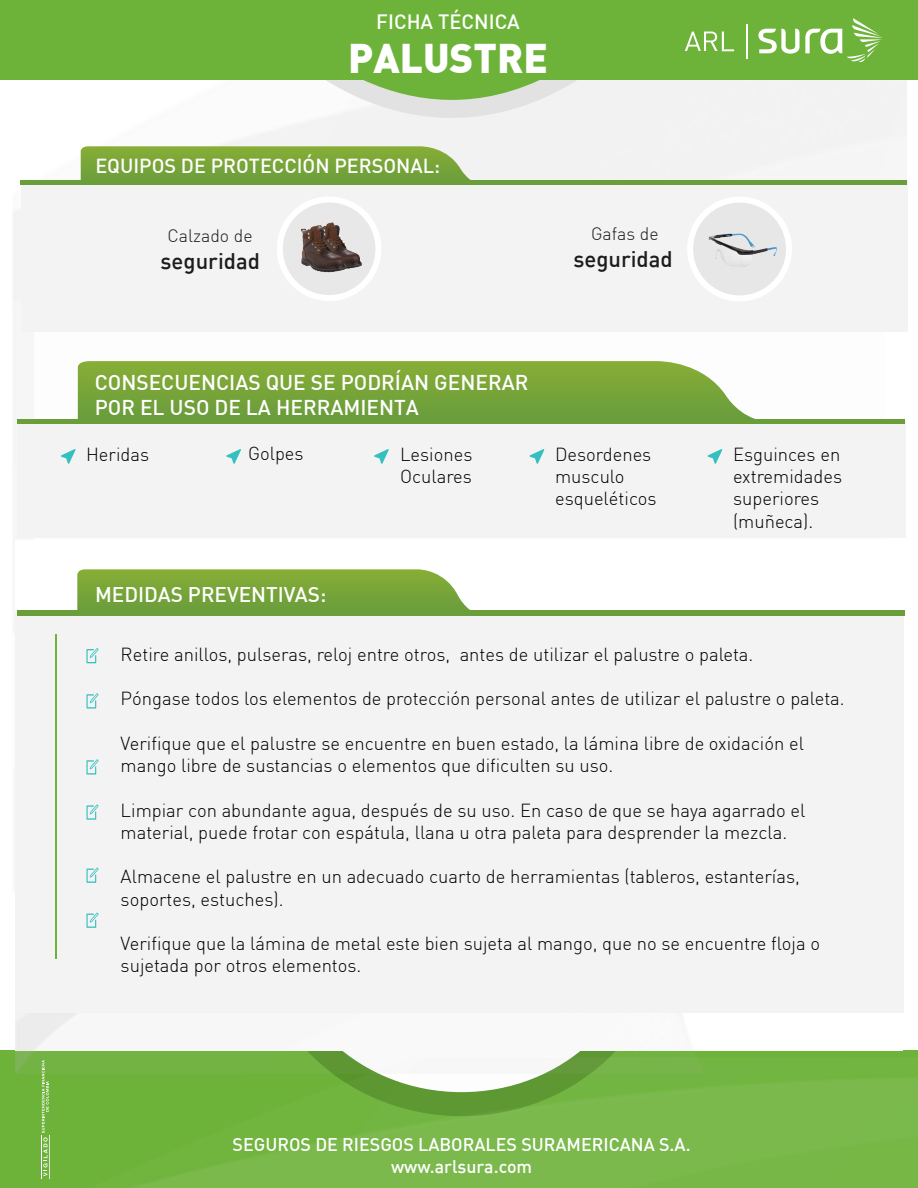
<style>
.page{position:relative;width:918px;height:1188px;background:#fff}
.page>*{position:absolute;margin:0;border:0;box-sizing:border-box;transform-origin:0 0}
.t1{font:900 40.65px "DIN";color:#fff}
.t2{font:500 22.05px "DIN";color:#1c1c1c}
.t3{font:500 21px/25px "DIN";color:#fff}
.t4{font:500 20.85px "DIN";color:#fff}
.t5{font:500 20.25px "DIN";color:#fff}
.t6{font:500 19.95px "DIN";color:#fff}
.t7{font:300 18.6px/22.2px "DIN";color:#000}
.t8{font:500 18px/21.6px "DIN";color:#fff;text-align:center}
.t9{font:300 17.7px "DIN";color:#1c1c1c}
</style>
<div class="page">
<img style="left:13px;top:80px;width:893px;height:813px">
<svg style="left:285px;top:80px;width:343px;height:100px;fill:#f2f2f2"></svg>
<div style="left:0;top:1050px;width:918px;height:138px;background:#6db339"></div>
<div style="left:0;top:0;width:918px;height:80px;background:#6db339"></div>
<img style="left:130px;top:1074px;width:788px;height:114px">
<div style="left:34px;top:325px;width:851px;height:497px;background:#fdfdfd"></div>
<div style="left:15px;top:540px;width:888px;height:510px;background:#fff"></div>
<svg style="left:81px;top:146px;width:418px;height:35px;background:#86ae4d"></svg>
<div style="left:22px;top:181px;width:886px;height:151px;background:#f3f3f3"></div>
<div style="left:280px;top:199px;width:98px;height:99px;background:#e8e8e8;border-radius:50%"></div>
<div style="left:277px;top:196px;width:104px;height:105px;border:6px solid #fff;border-radius:50%"></div>
<hr style="left:20px;top:181px;width:886px;height:4px;background:#699e3b">
<div style="left:690px;top:200px;width:99px;height:98px;background:#e8e7e7;border-radius:50%"></div>
<div style="left:687px;top:197px;width:105px;height:104px;border:6px solid #fff;border-radius:50%"></div>
<img style="left:708px;top:233px;width:69px;height:34px">
<img style="left:301px;top:222px;width:61px;height:51px">
<svg style="left:76px;top:361px;width:716px;height:59px;background:#85ae4d"></svg>
<div style="left:17px;top:421px;width:888px;height:116px;background:#f3f3f3"></div>
<svg style="left:60px;top:449px;width:16px;height:15px"></svg>
<svg style="left:226px;top:449px;width:15px;height:15px"></svg>
<svg style="left:529px;top:449px;width:16px;height:15px"></svg>
<svg style="left:374px;top:449px;width:15px;height:15px"></svg>
<svg style="left:707px;top:449px;width:16px;height:15px"></svg>
<hr style="left:17px;top:420px;width:888px;height:4px;background:#699e3b">
<hr style="left:746px;top:24px;width:1px;height:34px;background:#fff">
<svg style="left:758px;top:18px;width:124px;height:45px"></svg>
<svg style="left:685px;top:32px;width:49px;height:19px"></svg>
<hr style="left:41px;top:1135px;width:1px;height:44px;background:#fff">
<hr style="left:49px;top:1135px;width:1px;height:44px;background:#fff">
<svg style="left:42px;top:1074px;width:7px;height:102px"></svg>
<img style="left:15px;top:1013px;width:888px;height:61px">
<div style="left:15px;top:612px;width:888px;height:401px;background:#f3f3f3"></div>
<svg style="left:77px;top:569px;width:393px;height:41px;background:#80aa43"></svg>
<div style="left:17px;top:610px;width:888px;height:5px;background:#699e3b"></div>
<hr style="left:55px;top:634px;width:2px;height:324px;background:#6db339">
<svg style="left:86px;top:648px;width:13px;height:15px"></svg>
<svg style="left:86px;top:693px;width:13px;height:16px"></svg>
<svg style="left:86px;top:759px;width:13px;height:16px"></svg>
<svg style="left:86px;top:804px;width:13px;height:16px"></svg>
<svg style="left:86px;top:867px;width:13px;height:16px"></svg>
<svg style="left:86px;top:912px;width:13px;height:16px"></svg>
<p class="t5" style="left:376px;top:9px;width:145px">FICHA TÉCNICA</p>
<h1 class="t1" style="left:348px;top:31px;width:201px">PALUSTRE</h1>
<p class="t6" style="left:95px;top:153px;width:346px">EQUIPOS DE PROTECCIÓN PERSONAL:</p>
<p class="t9" style="left:167px;top:225px;width:87px">Calzado de</p>
<p class="t2" style="left:161px;top:247px;width:101px">seguridad</p>
<p class="t3" style="left:95px;top:369px;width:435px">CONSECUENCIAS QUE SE PODRÍAN GENERAR<br>POR EL USO DE LA HERRAMIENTA</p>
<p class="t9" style="left:591px;top:223px;width:69px">Gafas de</p>
<p class="t2" style="left:573px;top:245px;width:101px">seguridad</p>
<p class="t7" style="left:86px;top:443px;width:65px">Heridas</p>
<p class="t7" style="left:248px;top:442px;width:57px">Golpes</p>
<p class="t7" style="left:555px;top:443px;width:103px">Desordenes musculo esqueléticos</p>
<p class="t7" style="left:733px;top:443px;width:111px">Esguinces en extremidades superiores (muñeca).</p>
<p class="t7" style="left:400px;top:443px;width:74px">Lesiones<br>Oculares</p>
<p class="t4" style="left:95px;top:581px;width:233px">MEDIDAS PREVENTIVAS:</p>
<p class="t7" style="left:121px;top:643px;width:634px">Retire anillos, pulseras, reloj entre otros, antes de utilizar el palustre o paleta.</p>
<p class="t7" style="left:121px;top:687px;width:726px">Póngase todos los elementos de protección personal antes de utilizar el palustre o paleta.</p>
<p class="t7" style="left:121px;top:732px;width:685px">Verifique que el palustre se encuentre en buen estado, la lámina libre de oxidación el mango libre de sustancias o elementos que dificulten su uso.</p>
<p class="t7" style="left:121px;top:799px;width:686px">Limpiar con abundante agua, después de su uso. En caso de que se haya agarrado el material, puede frotar con espátula, llana u otra paleta para desprender la mezcla.</p>
<p class="t7" style="left:121px;top:865px;width:681px">Almacene el palustre en un adecuado cuarto de herramientas (tableros, estanterías, soportes, estuches).</p>
<p class="t7" style="left:121px;top:932px;width:701px">Verifique que la lámina de metal este bien sujeta al mango, que no se encuentre floja o sujetada por otros elementos.</p>
<p class="t8" style="left:233px;top:1133px;width:460px">SEGUROS DE RIESGOS LABORALES SURAMERICANA S.A. www.arlsura.com</p>
</div>
